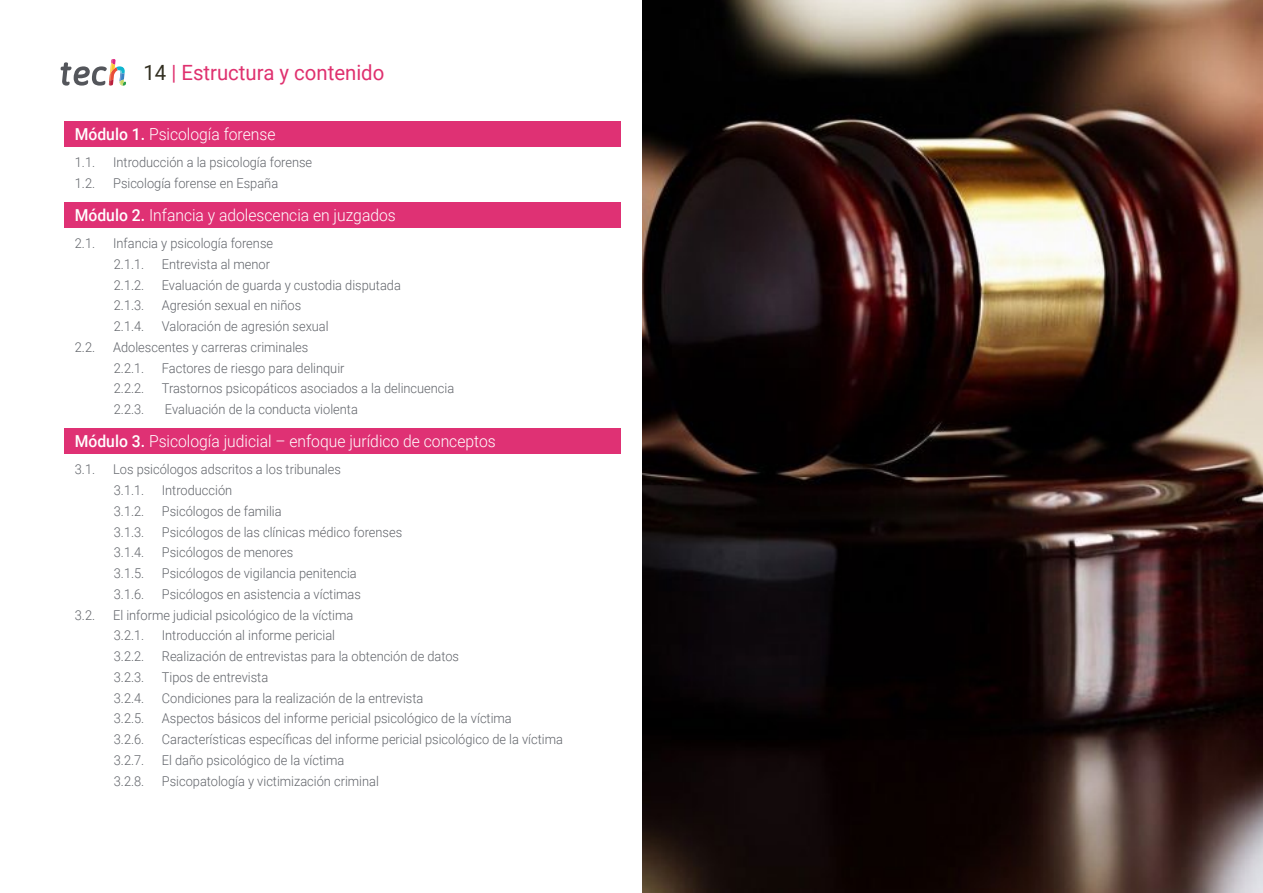
<style>
.page{position:relative;width:1263px;height:893px;background:#fff}
.page>*{position:absolute;margin:0;border:0;box-sizing:border-box;transform-origin:0 0}
.t1{font:21px "Roboto";color:#df316f}
.t2{font:300 16.5px "Roboto";color:#fff;scale:.95 1}
.t3{font:300 13.5px/20.7px "Roboto";color:#61646a;scale:.95 1}
.s1{color:#312e20}
.s2{font-weight:500}
</style>
<div class="page">
<div style="left:64px;top:121px;width:557px;height:25px;background:#df3174"></div>
<div style="left:64px;top:202px;width:557px;height:25px;background:#df3174"></div>
<div style="left:64px;top:428px;width:557px;height:25px;background:#df3174"></div>
<svg style="left:61px;top:59px;width:65px;height:27px"></svg>
<img style="left:642px;top:0;width:621px;height:893px">
<h1 class="t1" style="left:144px;top:57px;width:242px"><span class="s1">14</span> | Estructura y contenido</h1>
<p class="t2" style="left:75px;top:123px;width:213px"><span class="s2">Módulo 1.</span> Psicología forense</p>
<p class="t3" style="left:75px;top:151px;width:23px">1.1.</p>
<p class="t3" style="left:113px;top:151px;width:211px">Introducción a la psicología forense</p>
<p class="t3" style="left:75px;top:172px;width:23px">1.2.</p>
<p class="t3" style="left:113px;top:172px;width:175px">Psicología forense en España</p>
<p class="t2" style="left:75px;top:204px;width:339px"><span class="s2">Módulo 2.</span> Infancia y adolescencia en juzgados</p>
<p class="t3" style="left:75px;top:232px;width:23px">2.1.</p>
<p class="t3" style="left:113px;top:232px;width:170px">Infancia y psicología forense<br>2.1.1.</p>
<p class="t3" style="left:162px;top:253px;width:115px">Entrevista al menor</p>
<p class="t3" style="left:114px;top:274px;width:34px">2.1.2.</p>
<p class="t3" style="left:162px;top:274px;width:253px">Evaluación de guarda y custodia disputada</p>
<p class="t3" style="left:114px;top:295px;width:34px">2.1.3.</p>
<p class="t3" style="left:162px;top:295px;width:148px">Agresión sexual en niños</p>
<p class="t3" style="left:114px;top:315px;width:34px">2.1.4.</p>
<p class="t3" style="left:162px;top:315px;width:177px">Valoración de agresión sexual</p>
<p class="t3" style="left:75px;top:336px;width:23px">2.2.</p>
<p class="t3" style="left:113px;top:336px;width:207px">Adolescentes y carreras criminales<br>2.2.1.</p>
<p class="t3" style="left:162px;top:357px;width:194px">Factores de riesgo para delinquir</p>
<p class="t3" style="left:114px;top:378px;width:34px">2.2.2.</p>
<p class="t3" style="left:162px;top:378px;width:309px">Trastornos psicopáticos asociados a la delincuencia</p>
<p class="t3" style="left:114px;top:398px;width:34px">2.2.3.</p>
<p class="t3" style="left:165px;top:398px;width:205px">Evaluación de la conducta violenta</p>
<p class="t2" style="left:75px;top:430px;width:445px"><span class="s2">Módulo 3.</span> Psicología judicial – enfoque jurídico de conceptos</p>
<p class="t3" style="left:75px;top:459px;width:23px">3.1.</p>
<p class="t3" style="left:113px;top:459px;width:241px">Los psicólogos adscritos a los tribunales<br>3.1.1.</p>
<p class="t3" style="left:162px;top:479px;width:76px">Introducción</p>
<p class="t3" style="left:114px;top:500px;width:34px">3.1.2.</p>
<p class="t3" style="left:162px;top:500px;width:128px">Psicólogos de familia</p>
<p class="t3" style="left:114px;top:521px;width:34px">3.1.3.</p>
<p class="t3" style="left:162px;top:521px;width:255px">Psicólogos de las clínicas médico forenses</p>
<p class="t3" style="left:114px;top:542px;width:34px">3.1.4.</p>
<p class="t3" style="left:162px;top:542px;width:140px">Psicólogos de menores</p>
<p class="t3" style="left:114px;top:562px;width:34px">3.1.5.</p>
<p class="t3" style="left:162px;top:562px;width:207px">Psicólogos de vigilancia penitencia</p>
<p class="t3" style="left:114px;top:583px;width:34px">3.1.6.</p>
<p class="t3" style="left:162px;top:583px;width:211px">Psicólogos en asistencia a víctimas</p>
<p class="t3" style="left:75px;top:604px;width:23px">3.2.</p>
<p class="t3" style="left:113px;top:604px;width:254px">El informe judicial psicológico de la víctima<br>3.2.1.</p>
<p class="t3" style="left:162px;top:625px;width:184px">Introducción al informe pericial</p>
<p class="t3" style="left:114px;top:645px;width:34px">3.2.2.</p>
<p class="t3" style="left:162px;top:645px;width:314px">Realización de entrevistas para la obtención de datos</p>
<p class="t3" style="left:114px;top:666px;width:34px">3.2.3.</p>
<p class="t3" style="left:162px;top:666px;width:113px">Tipos de entrevista</p>
<p class="t3" style="left:114px;top:687px;width:34px">3.2.4.</p>
<p class="t3" style="left:162px;top:687px;width:277px">Condiciones para la realización de la entrevista</p>
<p class="t3" style="left:114px;top:708px;width:34px">3.2.5.</p>
<p class="t3" style="left:162px;top:708px;width:370px">Aspectos básicos del informe pericial psicológico de la víctima</p>
<p class="t3" style="left:114px;top:728px;width:34px">3.2.6.</p>
<p class="t3" style="left:162px;top:728px;width:424px">Características específicas del informe pericial psicológico de la víctima</p>
<p class="t3" style="left:114px;top:749px;width:34px">3.2.7.</p>
<p class="t3" style="left:162px;top:749px;width:194px">El daño psicológico de la víctima</p>
<p class="t3" style="left:114px;top:770px;width:34px">3.2.8.</p>
<p class="t3" style="left:162px;top:770px;width:230px">Psicopatología y victimización criminal</p>
</div>
